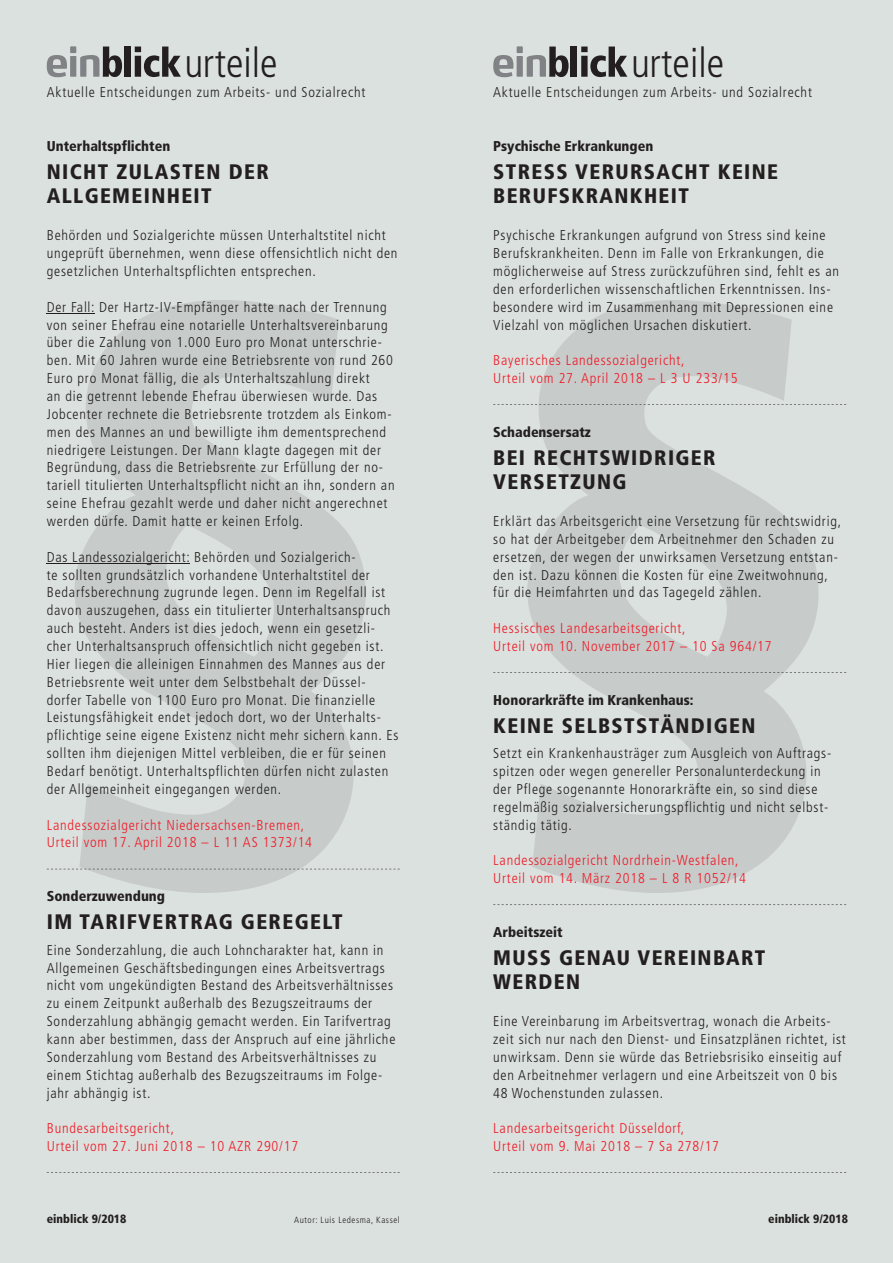
<style>
.page{position:relative;width:893px;height:1263px;background:#fff}
.page>*{position:absolute;margin:0;border:0;box-sizing:border-box;transform-origin:0 0}
.t1{font:300 condensed 40.8px "Frutiger";color:#231f20}
.t2{font:900 condensed 21px/23.9px "Frutiger";letter-spacing:.065em;color:#231f20}
.t3{font:300 condensed 14.25px/17.9px "Frutiger";letter-spacing:.055em;color:#231f20}
.t4{font:300 condensed 14.25px/17.9px "Frutiger";letter-spacing:.055em;color:#ee1c28}
.t5{font:900 condensed 14.25px "Frutiger";color:#231f20}
.t6{font:900 condensed 12px "Frutiger";color:#231f20}
.t7{font:300 condensed 9px "Frutiger";letter-spacing:.065em;color:#231f20}
</style>
<div class="page">
<div style="left:0;top:0;width:446px;height:1263px;background:#dbe1de"></div>
<div style="left:446px;top:0;width:447px;height:1263px;background:#dbe1de"></div>
<svg style="left:527px;top:300px;width:291px;height:593px;fill:#c7cccb"></svg>
<svg style="left:74px;top:300px;width:292px;height:593px;fill:#c7cccb"></svg>
<svg style="left:493px;top:404px;width:353px;height:1px"></svg>
<svg style="left:493px;top:672px;width:353px;height:1px"></svg>
<svg style="left:493px;top:904px;width:353px;height:1px"></svg>
<svg style="left:493px;top:1172px;width:353px;height:1px"></svg>
<hr style="left:47px;top:313px;width:48px;height:1px;background:#231f20">
<hr style="left:47px;top:563px;width:143px;height:1px;background:#231f20">
<svg style="left:47px;top:869px;width:353px;height:1px"></svg>
<svg style="left:47px;top:1172px;width:353px;height:1px"></svg>
<svg style="left:493px;top:46px;width:76px;height:31px"></svg>
<div style="left:570px;top:47px;width:7px;height:30px;background:#231f20"></div>
<svg style="left:581px;top:47px;width:46px;height:30px"></svg>
<svg style="left:47px;top:46px;width:75px;height:31px"></svg>
<div style="left:124px;top:47px;width:6px;height:30px;background:#231f20"></div>
<svg style="left:135px;top:47px;width:46px;height:30px"></svg>
<h1 class="t1" style="left:185px;top:39px;width:95px">urteile</h1>
<h1 class="t1" style="left:631px;top:39px;width:95px">urteile</h1>
<p class="t3" style="left:47px;top:84px;width:320px">Aktuelle Entscheidungen zum Arbeits- und Sozialrecht</p>
<p class="t3" style="left:493px;top:84px;width:320px">Aktuelle Entscheidungen zum Arbeits- und Sozialrecht</p>
<p class="t5" style="left:493px;top:137px;width:161px">Psychische Erkrankungen</p>
<h2 class="t2" style="left:493px;top:160px;width:286px">STRESS VERURSACHT KEINE<br>BERUFSKRANKHEIT</h2>
<p class="t3" style="left:493px;top:227px;width:347px">Psychische Erkrankungen aufgrund von Stress sind keine Berufskrankheiten. Denn im Falle von Erkrankungen, die möglicherweise auf Stress zurückzuführen sind, fehlt es an den erforderlichen wissenschaftlichen Erkenntnissen. Ins&shy;besondere wird im Zusammenhang mit Depressionen eine Vielzahl von möglichen Ursachen diskutiert.</p>
<p class="t4" style="left:493px;top:352px;width:246px">Bayerisches Landessozialgericht,<br>Urteil vom 27. April 2018 – L 3 U 233/15</p>
<p class="t5" style="left:493px;top:423px;width:99px">Schadensersatz</p>
<h2 class="t2" style="left:493px;top:445px;width:224px">BEI RECHTSWIDRIGER<br>VERSETZUNG</h2>
<p class="t3" style="left:493px;top:512px;width:349px">Erklärt das Arbeitsgericht eine Versetzung für rechtswidrig, so hat der Arbeitgeber dem Arbeitnehmer den Schaden zu ersetzen, der wegen der unwirksamen Versetzung entstan&shy;den ist. Dazu können die Kosten für eine Zweitwohnung, für die Heimfahrten und das Tagegeld zählen.</p>
<p class="t4" style="left:493px;top:619px;width:280px">Hessisches Landesarbeitsgericht,<br>Urteil vom 10. November 2017 – 10 Sa 964/17</p>
<p class="t5" style="left:47px;top:137px;width:125px">Unterhaltspflichten</p>
<h2 class="t2" style="left:47px;top:160px;width:224px">NICHT ZULASTEN DER<br>ALLGEMEINHEIT</h2>
<p class="t3" style="left:47px;top:227px;width:352px">Behörden und Sozialgerichte müssen Unterhaltstitel nicht ungeprüft übernehmen, wenn diese offensichtlich nicht den gesetzlichen Unterhaltspflichten entsprechen.</p>
<p class="t3" style="left:47px;top:298px;width:349px">Der Fall: Der Hartz-IV-Empfänger hatte nach der Trennung von seiner Ehefrau eine notarielle Unterhaltsvereinbarung über die Zahlung von 1.000 Euro pro Monat unterschrie&shy;ben. Mit 60 Jahren wurde eine Betriebsrente von rund 260<br>Euro pro Monat fällig, die als Unterhaltszahlung direkt<br>an die getrennt lebende Ehefrau überwiesen wurde. Das Jobcenter rechnete die Betriebsrente trotzdem als Einkom&shy;men des Mannes an und bewilligte ihm dementsprechend niedrigere Leistungen. Der Mann klagte dagegen mit der Begründung, dass die Betriebsrente zur Erfüllung der no&shy;tariell titulierten Unterhaltspflicht nicht an ihn, sondern an seine Ehefrau gezahlt werde und daher nicht angerechnet werden dürfe. Damit hatte er keinen Erfolg.</p>
<p class="t3" style="left:47px;top:548px;width:353px">Das Landessozialgericht: Behörden und Sozialgerich-<br>te sollten grundsätzlich vorhandene Unterhaltstitel der Bedarfsberechnung zugrunde legen. Denn im Regelfall ist davon auszugehen, dass ein titulierter Unterhaltsanspruch auch besteht. Anders ist dies jedoch, wenn ein gesetzli&shy;cher Unterhaltsanspruch offensichtlich nicht gegeben ist.<br>Hier liegen die alleinigen Einnahmen des Mannes aus der Betriebsrente weit unter dem Selbstbehalt der Düssel&shy;dorfer Tabelle von 1100 Euro pro Monat. Die finanzielle Leistungsfähigkeit endet jedoch dort, wo der Unterhalts&shy;pflichtige seine eigene Existenz nicht mehr sichern kann. Es sollten ihm diejenigen Mittel verbleiben, die er für seinen Bedarf benötigt. Unterhaltspflichten dürfen nicht zulasten der Allgemeinheit eingegangen werden.</p>
<p class="t4" style="left:47px;top:816px;width:267px">Landessozialgericht Niedersachsen-Bremen,<br>Urteil vom 17. April 2018 – L 11 AS 1373/14</p>
<p class="t5" style="left:47px;top:887px;width:120px">Sonderzuwendung</p>
<h2 class="t2" style="left:47px;top:910px;width:297px">IM TARIFVERTRAG GEREGELT</h2>
<p class="t3" style="left:47px;top:941px;width:350px">Eine Sonderzahlung, die auch Lohncharakter hat, kann in Allgemeinen Geschäftsbedingungen eines Arbeitsvertrags nicht vom ungekündigten Bestand des Arbeitsverhältnisses zu einem Zeitpunkt außerhalb des Bezugszeitraums der Sonderzahlung abhängig gemacht werden. Ein Tarifvertrag kann aber bestimmen, dass der Anspruch auf eine jährliche Sonderzahlung vom Bestand des Arbeitsverhältnisses zu einem Stichtag außerhalb des Bezugszeitraums im Folge&shy;jahr abhängig ist.</p>
<p class="t4" style="left:47px;top:1119px;width:253px">Bundesarbeitsgericht,<br>Urteil vom 27. Juni 2018 – 10 AZR 290/17</p>
<p class="t5" style="left:493px;top:691px;width:202px">Honorarkräfte im Krankenhaus:</p>
<h2 class="t2" style="left:493px;top:713px;width:264px">KEINE SELBSTSTÄNDIGEN</h2>
<p class="t3" style="left:493px;top:744px;width:339px">Setzt ein Krankenhausträger zum Ausgleich von Auftrags&shy;spitzen oder wegen genereller Personalunterdeckung in der Pflege sogenannte Honorarkräfte ein, so sind diese regelmäßig sozialversicherungspflichtig und nicht selbst&shy;ständig tätig.</p>
<p class="t4" style="left:493px;top:852px;width:254px">Landessozialgericht Nordrhein-Westfalen,<br>Urteil vom 14. März 2018 – L 8 R 1052/14</p>
<p class="t5" style="left:493px;top:923px;width:71px">Arbeitszeit</p>
<h2 class="t2" style="left:493px;top:946px;width:274px">MUSS GENAU VEREINBART<br>WERDEN</h2>
<p class="t3" style="left:493px;top:1012px;width:354px">Eine Vereinbarung im Arbeitsvertrag, wonach die Arbeits&shy;zeit sich nur nach den Dienst- und Einsatzplänen richtet, ist unwirksam. Denn sie würde das Betriebsrisiko einseitig auf den Arbeitnehmer verlagern und eine Arbeitszeit von 0 bis 48 Wochenstunden zulassen.</p>
<p class="t4" style="left:493px;top:1119px;width:227px">Landesarbeitsgericht Düsseldorf,<br>Urteil vom 9. Mai 2018 – 7 Sa 278/17</p>
<p class="t6" style="left:47px;top:1211px;width:81px">einblick 9/2018</p>
<p class="t7" style="left:294px;top:1215px;width:107px">Autor: Luis Ledesma, Kassel</p>
<p class="t6" style="left:768px;top:1211px;width:81px">einblick 9/2018</p>
</div>
